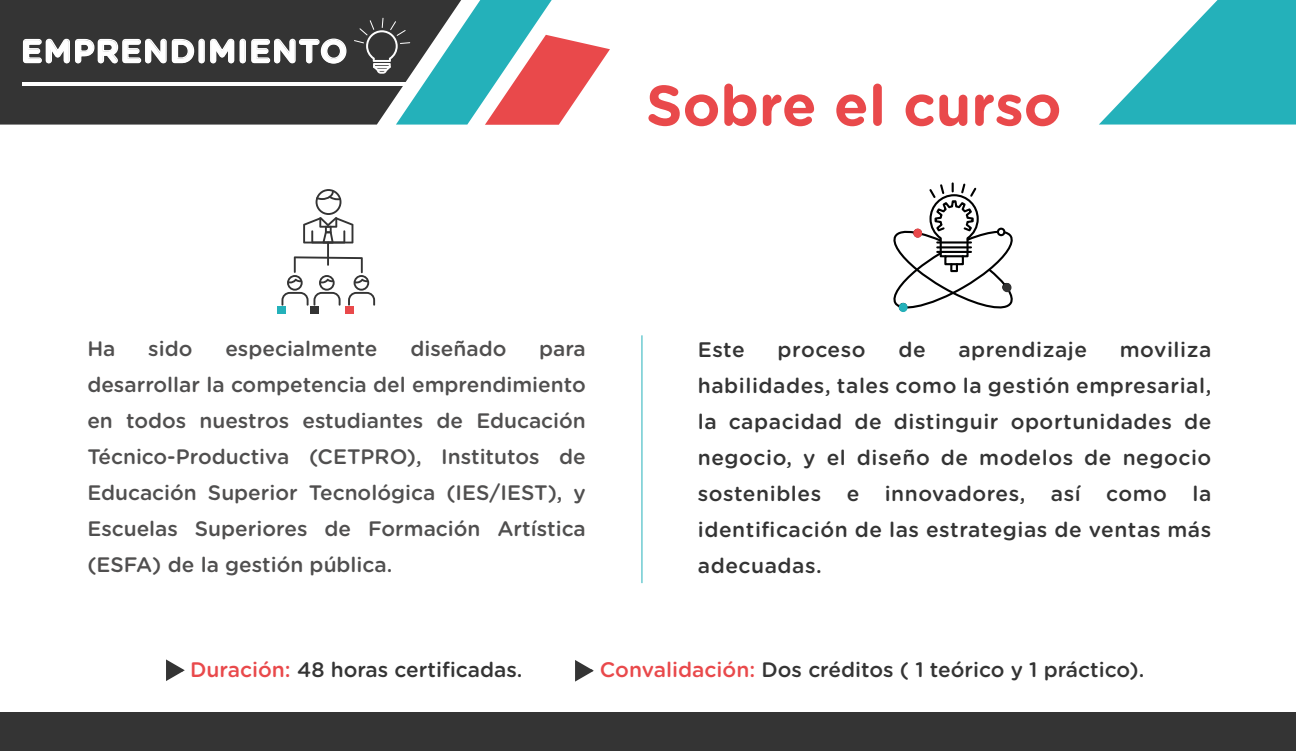
<style>
.page{position:relative;width:1296px;height:751px;background:#fff}
.page>*{position:absolute;margin:0;border:0;box-sizing:border-box;transform-origin:0 0}
.t1{font:700 57px "Gotham Rounded";color:#e9494b}
.t2{font:700 32.7px "Gotham Rounded";letter-spacing:.025em;color:#fff}
.t3{font:500 21px/36px "Gotham Rounded";letter-spacing:.01em;color:#343434;text-align:justify}
.t4{font:500 21px/36px "Gotham Rounded";color:#504f4f;text-align:justify}
.s1{color:#e9494b}
</style>
<div class="page">
<div style="left:0;top:0;width:354px;height:124px;background:#343434"></div>
<hr style="left:22px;top:82px;width:394px;height:3px;background:#fff">
<svg style="left:354px;top:0;width:256px;height:125px"></svg>
<div style="left:0;top:712px;width:1296px;height:38px;background:#343434"></div>
<svg style="left:22px;top:38px;width:173px;height:26px;background:#656565"></svg>
<div style="left:198px;top:39px;width:7px;height:24px;border:1px solid #fff;border-radius:3px"></div>
<svg style="left:209px;top:38px;width:26px;height:26px"></svg>
<div style="left:240px;top:39px;width:6px;height:24px;border:1px solid #fff;border-radius:3px"></div>
<svg style="left:251px;top:38px;width:96px;height:26px;background:#636363"></svg>
<div style="left:277px;top:305px;width:9px;height:8px;background:#24b1ba"></div>
<div style="left:310px;top:305px;width:9px;height:8px;background:#343434"></div>
<div style="left:345px;top:305px;width:8px;height:8px;background:#e9494b"></div>
<svg style="left:303px;top:189px;width:50px;height:54px"></svg>
<svg style="left:281px;top:256px;width:94px;height:49px"></svg>
<hr style="left:327px;top:241px;width:2px;height:24px;background:#343434">
<svg style="left:166px;top:659px;width:19px;height:21px"></svg>
<svg style="left:575px;top:660px;width:19px;height:21px"></svg>
<svg style="left:893px;top:182px;width:120px;height:130px"></svg>
<div style="left:913px;top:228px;width:9px;height:9px;background:#e9494b;border-radius:50%"></div>
<div style="left:899px;top:303px;width:9px;height:9px;background:#24b1ba;border-radius:50%"></div>
<div style="left:1003px;top:283px;width:8px;height:9px;background:#343434;border-radius:50%"></div>
<svg style="left:1099px;top:0;width:197px;height:124px"></svg>
<h2 class="t2" style="left:21px;top:27px;width:328px">EMPRENDIMIENTO</h2>
<h1 class="t1" style="left:646px;top:63px;width:417px">Sobre el curso</h1>
<p class="t4" style="left:87px;top:329px;width:30px">Ha</p>
<p class="t4" style="left:148px;top:329px;width:46px">sido</p>
<p class="t4" style="left:225px;top:329px;width:154px">especialmente</p>
<p class="t4" style="left:410px;top:329px;width:98px">diseñado</p>
<p class="t4" style="left:87px;top:329px;width:500px;text-indent:452px">para desarrollar la competencia del emprendimiento en todos nuestros estudiantes de Educación Técnico-Productiva (CETPRO), Institutos de Educación Superior Tecnológica (IES/IEST), y Escuelas Superiores de Formación Artística (ESFA) de la gestión pública.</p>
<p class="t3" style="left:698px;top:330px;width:49px">Este</p>
<p class="t3" style="left:777px;top:330px;width:90px">proceso</p>
<p class="t3" style="left:898px;top:330px;width:29px">de</p>
<p class="t3" style="left:958px;top:330px;width:130px">aprendizaje</p>
<p class="t3" style="left:698px;top:330px;width:515px;text-indent:422px">moviliza habilidades, tales como la gestión empresarial, la capacidad de distinguir oportunidades de negocio, y el diseño de modelos de negocio sostenibles e innovadores, así como la identificación de las estrategias de ventas más adecuadas.</p>
<p class="t3" style="left:175px;top:650px;width:349px">- <span class="s1">Duración:</span> 48 horas certificadas.</p>
<p class="t3" style="left:585px;top:650px;width:561px">- <span class="s1">Convalidación:</span> Dos créditos ( 1 teórico y 1 práctico).</p>
</div>
